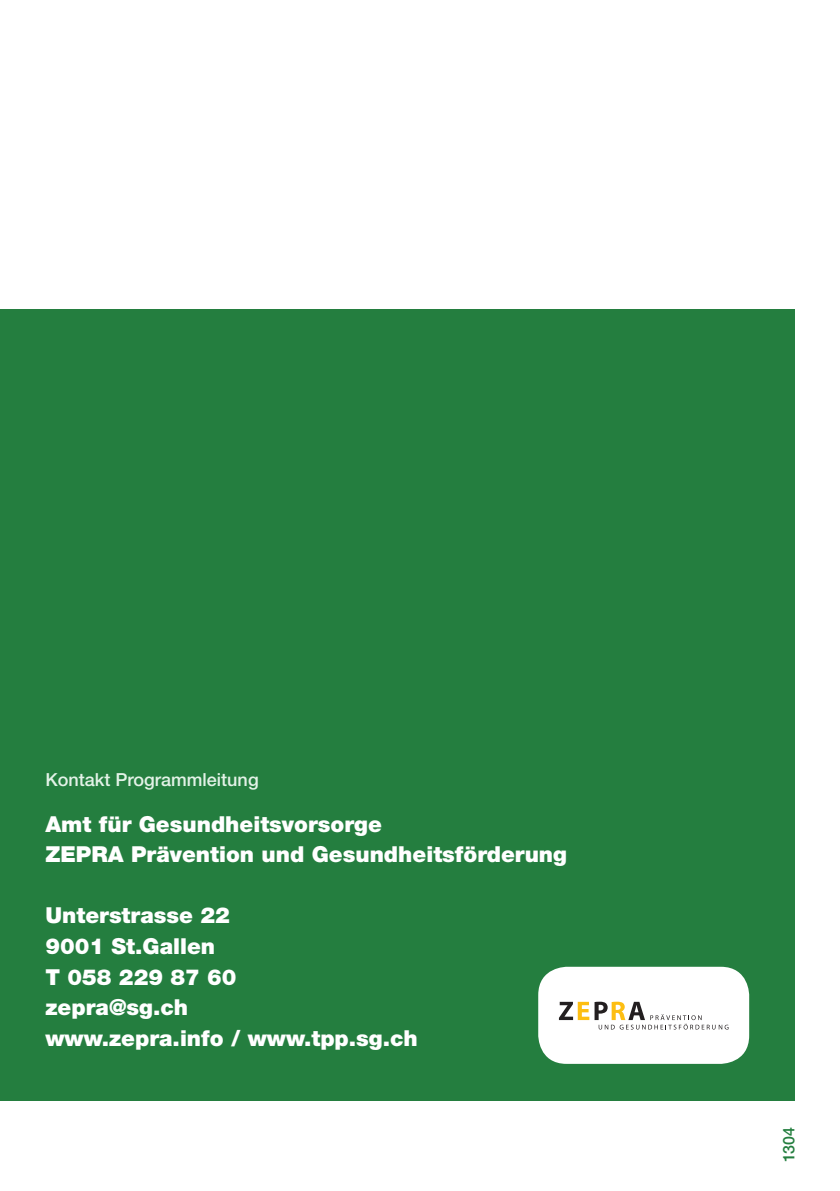
<style>
.page{position:relative;width:840px;height:1191px;background:#fff}
.page>*{position:absolute;margin:0;border:0;box-sizing:border-box;transform-origin:0 0}
.t1{font:900 22px/30.6px "Helvetica Neue";color:#fff}
.t2{font:500 18px "Helvetica Neue";color:#e3f2e7}
.t3{font:500 16px "Helvetica Neue";color:#247e3f}
</style>
<div class="page">
<div style="left:0;top:309px;width:794px;height:791px;background:#247e3f"></div>
<div style="left:538px;top:966px;width:210px;height:97px;background:#fff;border-radius:28px"></div>
<svg style="left:558px;top:1001px;width:170px;height:28px"></svg>
<p class="t2" style="left:45px;top:768px;width:215px">Kontakt Programmleitung</p>
<p class="t1" style="left:45px;top:808px;width:523px">Amt für Gesundheitsvorsorge<br>ZEPRA Prävention und Gesundheitsförderung</p>
<p class="t1" style="left:45px;top:900px;width:374px">Unterstrasse 22<br>9001 St.Gallen<br>T 058 229 87 60<br>zepra@sg.ch<br>www.zepra.info / www.tpp.sg.ch</p>
<p class="t3" style="left:778px;top:1162px;width:37px;rotate:-90deg">1304</p>
</div>
